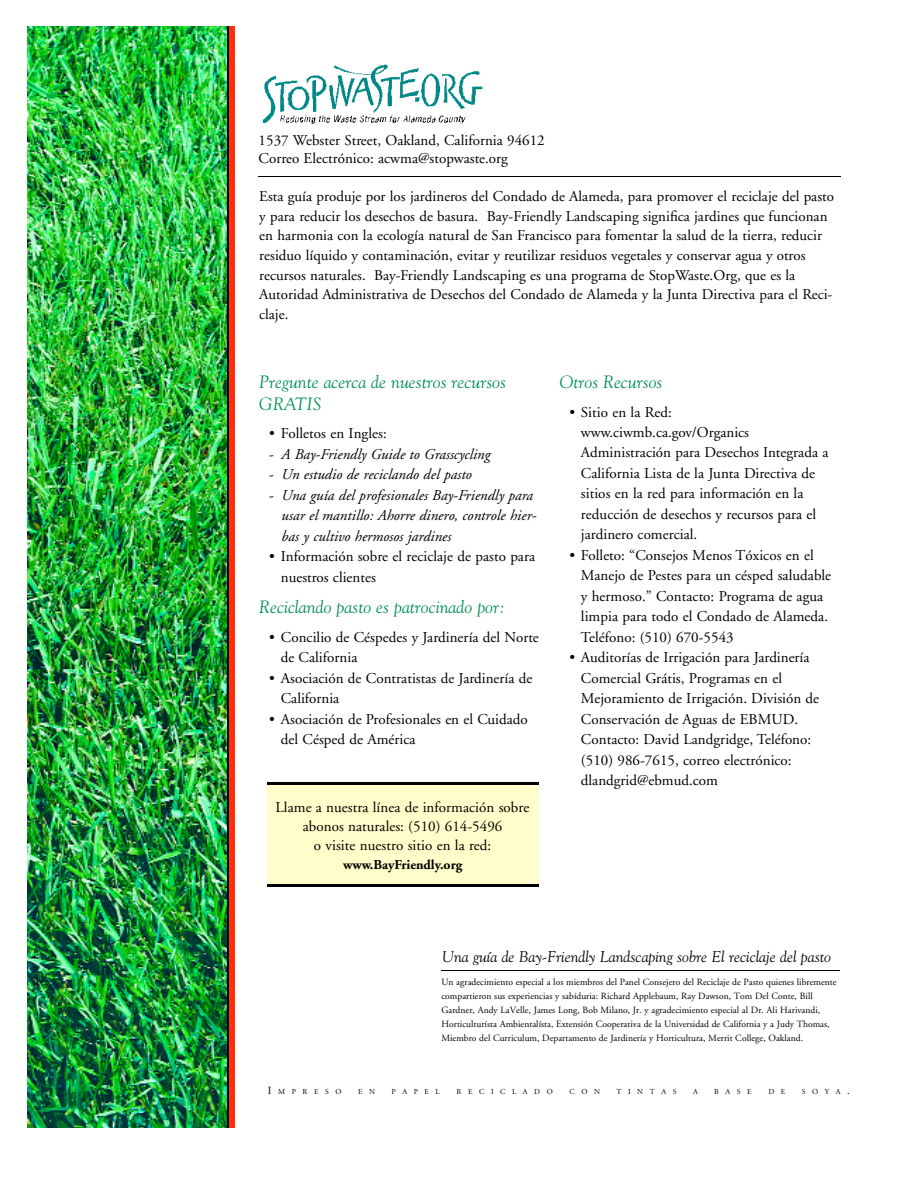
<style>
.page{position:relative;width:918px;height:1188px;background:#fff}
.page>*{position:absolute;margin:0;border:0;box-sizing:border-box;transform-origin:0 0}
.t1{font:italic 17.7px/21.9px "Goudy";letter-spacing:.005em;color:#009151}
.t2{font:italic 15.45px "Goudy";letter-spacing:.005em;color:#000}
.t3{font:15px/20.5px "Adobe Garamond";letter-spacing:.005em;color:#000}
.t4{font:italic 15px/20.4px "Adobe Garamond";letter-spacing:.005em;color:#000}
.t5{font:700 13.65px "Adobe Garamond";color:#000}
.t6{font:9.6px/14.1px "Adobe Garamond";letter-spacing:.005em;color:#000}
.t7{font:7.65px "Adobe Garamond";color:#000}
.s1{font-style:normal}
.s2{font-size:10.95px}
</style>
<div class="page">
<img style="left:27px;top:27px;width:200px;height:1101px">
<svg style="left:263px;top:65px;width:219px;height:59px"></svg>
<div style="left:227px;top:27px;width:5px;height:1101px;background:#000"></div>
<div style="left:229px;top:27px;width:5px;height:1101px;background:#ff2e0b"></div>
<div style="left:267px;top:782px;width:271px;height:103px;background:#fffeca"></div>
<hr style="left:441px;top:970px;width:399px;height:1px;background:#000">
<hr style="left:258px;top:176px;width:583px;height:1px;background:#000">
<hr style="left:267px;top:782px;width:271px;height:2px;background:#000">
<hr style="left:267px;top:884px;width:271px;height:3px;background:#000">
<p class="t3" style="left:259px;top:133px;width:288px;line-height:17.4px">1537 Webster Street, Oakland, California 94612<br>Correo Electrónico: acwma@stopwaste.org</p>
<p class="t3" style="left:259px;top:188px;width:576px;line-height:19.6px">Esta guía produje por los jardineros del Condado de Alameda, para promover el reciclaje del pasto y para reducir los desechos de basura. Bay-Friendly Landscaping significa jardines que funcionan en harmonia con la ecología natural de San Francisco para fomentar la salud de la tierra, reducir residuo líquido y contaminación, evitar y reutilizar residuos vegetales y conservar agua y otros recursos naturales. Bay-Friendly Landscaping es una programa de StopWaste.Org, que es la Autoridad Administrativa de Desechos del Condado de Alameda y la Junta Directiva para el Reci&shy;claje.</p>
<p class="t1" style="left:259px;top:373px;width:248px">Pregunte acerca de nuestros recursos<br>GRATIS</p>
<p class="t3" style="left:269px;top:425px;width:119px">• Folletos en Ingles:</p>
<p class="t4" style="left:269px;top:446px;width:222px"><span class="s1">-</span> A Bay-Friendly Guide to Grasscycling</p>
<p class="t4" style="left:269px;top:466px;width:204px"><span class="s1">-</span> Un estudio de reciclando del pasto</p>
<p class="t4" style="left:281px;top:486px;width:257px;text-indent:-12px"><span class="s1">-</span> Una guía del profesionales Bay-Friendly para usar el mantillo: Ahorre dinero, controle hier&shy;bas y cultivo hermosos jardines</p>
<p class="t3" style="left:281px;top:548px;width:256px;text-indent:-12px">• Información sobre el reciclaje de pasto para nuestros clientes</p>
<p class="t1" style="left:259px;top:598px;width:247px">Reciclando pasto es patrocinado por:</p>
<p class="t3" style="left:281px;top:628px;width:260px;text-indent:-12px">• Concilio de Céspedes y Jardinería del Norte de California</p>
<p class="t3" style="left:281px;top:669px;width:253px;text-indent:-12px">• Asociación de Contratistas de Jardinería de<br>California</p>
<p class="t3" style="left:281px;top:710px;width:248px;text-indent:-12px">• Asociación de Profesionales en el Cuidado del Césped de América</p>
<p class="t3" style="left:276px;top:799px;width:255px;line-height:19.2px;text-align:center">Llame a nuestra línea de información sobre abonos naturales: (510) 614-5496<br>o visite nuestro sitio en la red:</p>
<p class="t5" style="left:343px;top:859px;width:121px">www.BayFriendly.org</p>
<p class="t1" style="left:560px;top:373px;width:104px">Otros Recursos</p>
<p class="t3" style="left:581px;top:403px;width:249px;text-indent:-11px">• Sitio en la Red: www.ciwmb.ca.gov/Organics<br>Administración para Desechos Integrada a<br>California Lista de la Junta Directiva de sitios en la red para información en la reducción de desechos y recursos para el jardinero comercial.</p>
<p class="t3" style="left:581px;top:546px;width:252px;text-indent:-11px">• Folleto: “Consejos Menos Tóxicos en el Manejo de Pestes para un césped saludable y hermoso.” Contacto: Programa de agua limpia para todo el Condado de Alameda.<br>Teléfono: (510) 670-5543</p>
<p class="t3" style="left:581px;top:649px;width:240px;text-indent:-11px">• Auditorías de Irrigación para Jardinería Comercial Grátis, Programas en el Mejoramiento de Irrigación. División de Conservación de Aguas de EBMUD.<br>Contacto: David Landgridge, Teléfono: (510) 986-7615, correo electrónico: dlandgrid@ebmud.com</p>
<p class="t2" style="left:442px;top:950px;width:391px">Una guía de Bay-Friendly Landscaping sobre El reciclaje del pasto</p>
<p class="t6" style="left:441px;top:976px;width:397px">Un agradecimiento especial a los miembros del Panel Consejero del Reciclaje de Pasto quienes libremente compartieron sus experiencias y sabíduria: Richard Applebaum, Ray Dawson, Tom Del Conte, Bill Gardner, Andy LaVelle, James Long, Bob Milano, Jr. y agradecimiento especial al Dr. Ali Harivandi, Horticulturísta Ambientalísta, Extensión Cooperativa de la Universidad de California y a Judy Thomas, Miembro del Curriculum, Departamento de Jardinería y Horticultura, Merrit College, Oakland.</p>
<p class="t7" style="left:268px;top:1088px;width:75px"><span class="s2">I</span> M P R E S O</p>
<p class="t7" style="left:358px;top:1088px;width:19px">E N</p>
<p class="t7" style="left:392px;top:1088px;width:50px">P A P E L</p>
<p class="t7" style="left:456px;top:1088px;width:98px">R E C I C L A D O</p>
<p class="t7" style="left:570px;top:1088px;width:32px">C O N</p>
<p class="t7" style="left:616px;top:1088px;width:62px">T I N T A S</p>
<p class="t7" style="left:693px;top:1088px;width:6px">A</p>
<p class="t7" style="left:714px;top:1088px;width:39px">B A S E</p>
<p class="t7" style="left:768px;top:1088px;width:19px">D E</p>
<p class="t7" style="left:802px;top:1088px;width:50px">S O Y A <span class="s2">.</span></p>
</div>
